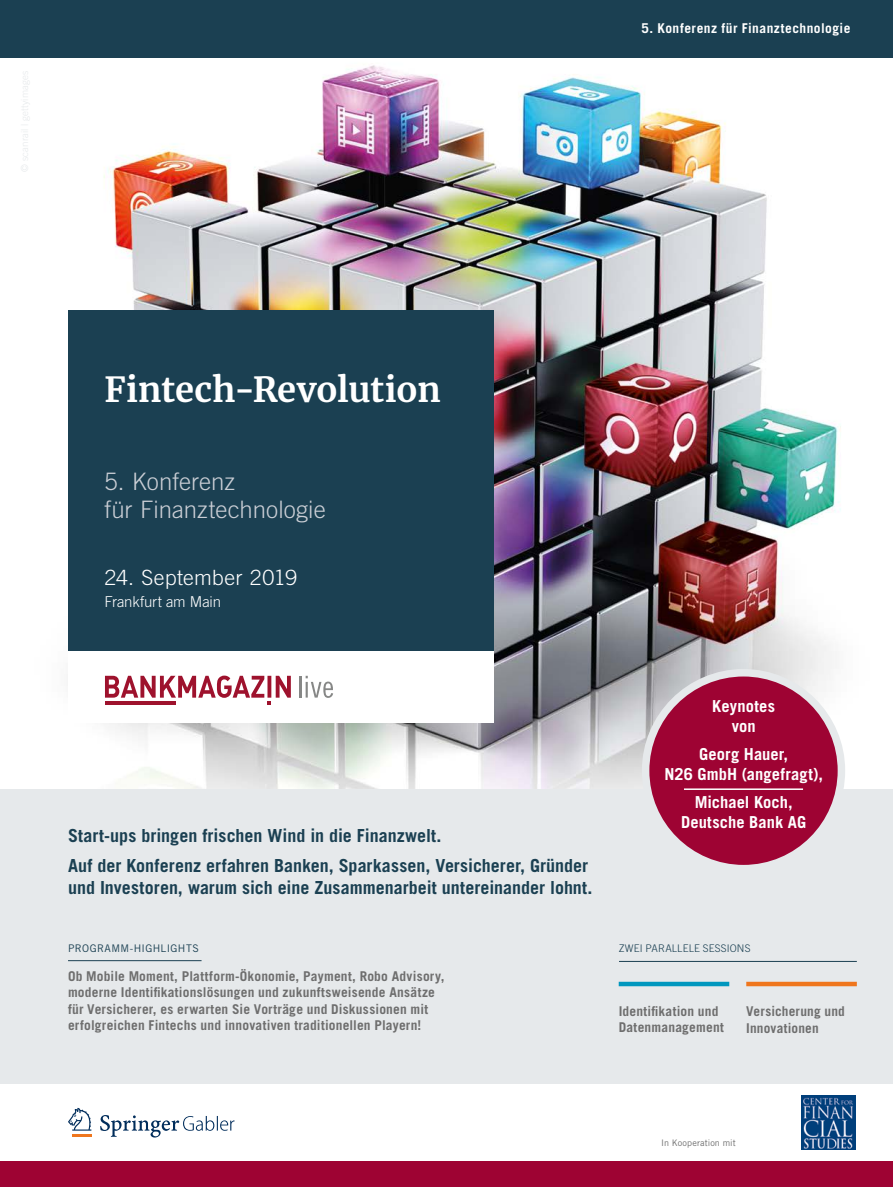
<style>
.page{position:relative;width:893px;height:1187px;background:#fff}
.page>*{position:absolute;margin:0;border:0;box-sizing:border-box;transform-origin:0 0}
.t1{font:700 34.5px "Merriweather";letter-spacing:-.01em;color:#fff}
.t2{font:300 24px/28.8px "Trade Gothic LT Std";color:#caced5}
.t3{font:300 21px "Trade Gothic LT Std";letter-spacing:.01em;color:#fff}
.t4{font:700 18px/30.2px "Trade Gothic LT Std";color:#1b4052}
.t5{font:700 16.5px/19.8px "Trade Gothic LT Std";letter-spacing:.005em;color:#fff;text-align:center}
.t6{font:300 15px "Trade Gothic LT Std";letter-spacing:-.015em;color:#fff}
.t7{font:700 13.5px/16.2px "Trade Gothic LT Std";letter-spacing:.015em;color:#6e6e6e}
.t8{font:700 13.5px "Trade Gothic LT Std";letter-spacing:.035em;color:#fff}
.t9{font:300 10.5px "Trade Gothic LT Std";letter-spacing:.01em;color:#1b4052}
.t10{font:10.5px "Trade Gothic LT Std";letter-spacing:.035em;color:#1b4052}
.t11{font:9px "Trade Gothic LT Std";letter-spacing:.01em;color:#6e6e6e}
</style>
<div class="page">
<img style="left:0;top:57px;width:893px;height:732px">
<div style="left:0;top:1161px;width:893px;height:25px;background:#9e0333"></div>
<div style="left:0;top:0;width:893px;height:57px;background:#1b4052"></div>
<div style="left:68px;top:310px;width:425px;height:341px;background:#1b4052"></div>
<div style="left:68px;top:651px;width:425px;height:71px;background:#fff"></div>
<svg style="left:100px;top:1115px;width:134px;height:22px"></svg>
<svg style="left:68px;top:1107px;width:23px;height:29px"></svg>
<div style="left:0;top:789px;width:893px;height:295px;background:#e6e9eb"></div>
<div style="left:619px;top:981px;width:110px;height:5px;background:#0097be"></div>
<div style="left:746px;top:981px;width:111px;height:5px;background:#ef761d"></div>
<div style="left:646px;top:672px;width:195px;height:196px;background:#9e0333;border-radius:50%"></div>
<div style="left:642px;top:669px;width:203px;height:203px;border:8px solid #e6e9eb;border-radius:50%"></div>
<hr style="left:684px;top:788px;width:119px;height:1px;background:#fff">
<hr style="left:68px;top:960px;width:134px;height:1px;background:#1b4052">
<hr style="left:619px;top:960px;width:238px;height:1px;background:#1b4052">
<svg style="left:105px;top:675px;width:186px;height:29px"></svg>
<hr style="left:299px;top:675px;width:2px;height:22px;background:#868786">
<svg style="left:306px;top:675px;width:27px;height:22px"></svg>
<img style="left:801px;top:1095px;width:55px;height:54px">
<p class="t8" style="left:642px;top:20px;width:210px">5. Konferenz für Finanztechnologie</p>
<h1 class="t1" style="left:105px;top:365px;width:338px">Fintech-Revolution</h1>
<h2 class="t2" style="left:105px;top:466px;width:223px">5. Konferenz<br>für Finanztechnologie</h2>
<h3 class="t3" style="left:105px;top:565px;width:194px">24. September 2019</h3>
<p class="t6" style="left:105px;top:592px;width:118px">Frankfurt am Main</p>
<h3 class="t4" style="left:68px;top:820px;width:522px">Start-ups bringen frischen Wind in die Finanzwelt.<br>Auf der Konferenz erfahren Banken, Sparkassen, Versicherer, Gründer</h3>
<h3 class="t4" style="left:68px;top:872px;width:526px">und Investoren, warum sich eine Zusammenarbeit untereinander lohnt.</h3>
<p class="t5" style="left:712px;top:696px;width:64px">Keynotes von</p>
<p class="t5" style="left:664px;top:744px;width:160px">Georg Hauer,<br>N26 GmbH (angefragt),</p>
<p class="t5" style="left:681px;top:792px;width:127px">Michael Koch,<br>Deutsche Bank AG</p>
<p class="t10" style="left:68px;top:941px;width:132px">PROGRAMM-HIGHLIGHTS</p>
<p class="t9" style="left:619px;top:941px;width:133px">ZWEI PARALLELE SESSIONS</p>
<p class="t7" style="left:68px;top:968px;width:378px">Ob Mobile Moment, Plattform-Ökonomie, Payment, Robo Advisory, moderne Identifikationslösungen und zukunftsweisende Ansätze für Versicherer, es erwarten Sie Vorträge und Diskussionen mit erfolgreichen Fintechs und innovativen traditionellen Playern!</p>
<p class="t7" style="left:619px;top:1002px;width:107px">Identifikation und<br>Datenmanagement</p>
<p class="t7" style="left:746px;top:1003px;width:100px">Versicherung und<br>Innovationen</p>
<p class="t11" style="left:661px;top:1137px;width:76px">In Kooperation mit</p>
</div>
